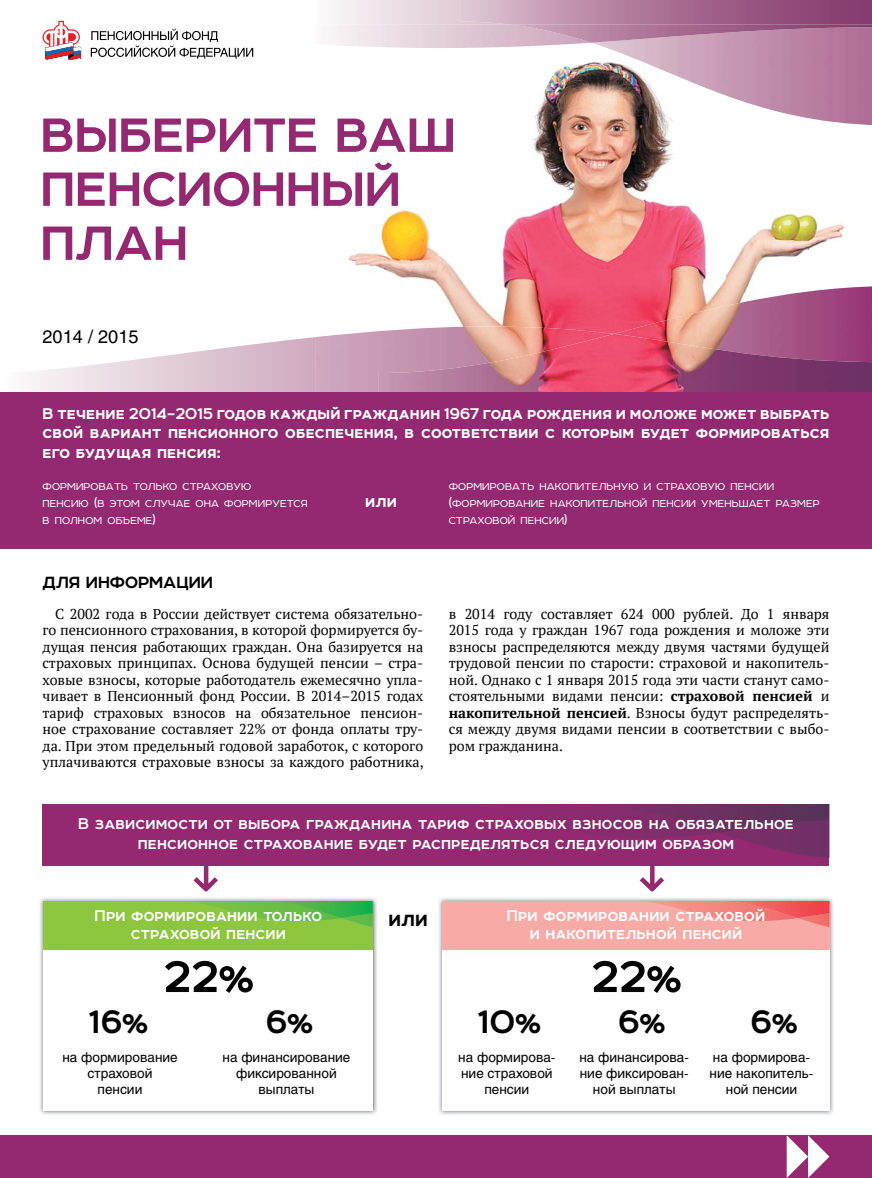
<style>
.page{position:relative;width:872px;height:1178px;background:#fff}
.page>*{position:absolute;margin:0;border:0;box-sizing:border-box;transform-origin:0 0}
.t1{font:900 55.5px/54px "Room";color:#942972}
.t2{font:900 51px "Room";color:#000}
.t3{font:900 37.5px "Room";color:#000}
.t4{font:900 22.5px "Room";color:#000}
.t5{font:900 18.75px "Room";color:#000}
.t6{font:700 18px/18px "Room";letter-spacing:.01em;color:#fff;text-align:center}
.t7{font:900 18px/19.5px "Room";letter-spacing:.01em;color:#fff;text-align:justify}
.t8{font:18px "Helios";color:#000}
.t9{font:14.25px/16.5px "PT Serif";color:#000;text-align:justify}
.t10{font:13.5px/16.2px "Helios";color:#000;text-align:center}
.t11{font:11.55px/16.5px "Room";letter-spacing:.015em;color:#fff}
.s1{font-size:16.5px}
.s2{font-weight:700}
</style>
<div class="page">
<svg style="left:29px;top:337px;width:286px;height:55px"></svg>
<img style="left:511px;top:0;width:361px;height:25px">
<img style="left:337px;top:62px;width:286px;height:224px">
<img style="left:623px;top:125px;width:103px;height:161px">
<img style="left:726px;top:213px;width:119px;height:73px">
<img style="left:315px;top:331px;width:63px;height:61px">
<img style="left:378px;top:286px;width:494px;height:48px">
<img style="left:378px;top:334px;width:494px;height:58px">
<img style="left:591px;top:43px;width:281px;height:82px">
<img style="left:511px;top:25px;width:361px;height:18px">
<img style="left:453px;top:119px;width:3px;height:33px">
<img style="left:315px;top:119px;width:138px;height:33px">
<img style="left:398px;top:162px;width:2px;height:44px">
<img style="left:315px;top:162px;width:83px;height:44px">
<div style="left:0;top:392px;width:872px;height:157px;background:#942972"></div>
<div style="left:43px;top:804px;width:786px;height:61px;background:#942972"></div>
<svg style="left:579px;top:805px;width:250px;height:53px"></svg>
<img style="left:588px;top:804px;width:241px;height:29px">
<hr style="left:204px;top:865px;width:4px;height:24px;background:#942972">
<svg style="left:650px;top:865px;width:4px;height:7px"></svg>
<img style="left:40px;top:898px;width:337px;height:217px">
<div style="left:44px;top:901px;width:329px;height:210px;background:#fff"></div>
<div style="left:44px;top:901px;width:329px;height:48px;background:#8dc63f"></div>
<svg style="left:181px;top:872px;width:192px;height:55px"></svg>
<img style="left:264px;top:901px;width:109px;height:17px">
<img style="left:439px;top:898px;width:394px;height:217px">
<div style="left:442px;top:901px;width:387px;height:210px;background:#fff"></div>
<div style="left:442px;top:901px;width:387px;height:48px;background:#f8aba6"></div>
<svg style="left:635px;top:872px;width:194px;height:55px"></svg>
<img style="left:720px;top:901px;width:109px;height:17px">
<div style="left:0;top:1135px;width:872px;height:43px;background:#942972"></div>
<svg style="left:786px;top:1135px;width:43px;height:43px"></svg>
<svg style="left:42px;top:0;width:469px;height:60px"></svg>
<h1 class="t1" style="left:40px;top:106px;width:417px">ВЫБЕРИТЕ ВАШ<br>ПЕНСИОННЫЙ<br>ПЛАН</h1>
<p class="t8" style="left:43px;top:330px;width:98px">2014 / 2015</p>
<p class="t7" style="left:43px;top:403px;width:788px">В течение 2014–2015 годов каждый гражданин 1967 года рождения и моложе может выбрать свой вариант пенсионного обеспечения, в соответствии с которым будет формироваться его будущая пенсия:</p>
<p class="t11" style="left:43px;top:478px;width:266px">ФОРМИРОВАТЬ ТОЛЬКО СТРАХОВУЮ<br>ПЕНСИЮ <span class="s1">(</span>В ЭТОМ СЛУЧАЕ ОНА ФОРМИРУЕТСЯ<br>В ПОЛНОМ ОБЪЕМЕ<span class="s1">)</span></p>
<p class="t11" style="left:449px;top:478px;width:372px">ФОРМИРОВАТЬ НАКОПИТЕЛЬНУЮ И СТРАХОВУЮ ПЕНСИИ <span class="s1">(</span>ФОРМИРОВАНИЕ НАКОПИТЕЛЬНОЙ ПЕНСИИ УМЕНЬШАЕТ РАЗМЕР<br>СТРАХОВОЙ ПЕНСИИ<span class="s1">)</span></p>
<p class="t7" style="left:365px;top:491px;width:33px">или</p>
<h3 class="t5" style="left:43px;top:571px;width:172px">ДЛЯ ИНФОРМАЦИИ</h3>
<p class="t9" style="left:43px;top:605px;width:383px;text-indent:13px">С 2002 года в России действует система обязательно&shy;го пенсионного страхования, в которой формируется бу&shy;дущая пенсия работающих граждан. Она базируется на страховых принципах. Основа будущей пенсии – стра&shy;ховые взносы, которые работодатель ежемесячно упла&shy;чивает в Пенсионный фонд России. В 2014–2015 годах тариф страховых взносов на обязательное пенсион&shy;ное страхование составляет 22% от фонда оплаты тру&shy;да. При этом предельный годовой заработок, с которого уплачиваются страховые взносы за каждого работника,</p>
<p class="t9" style="left:449px;top:605px;width:382px">в 2014 году составляет 624 000 рублей. До 1 января 2015 года у граждан 1967 года рождения и моложе эти взносы распределяются между двумя частями будущей трудовой пенсии по старости: страховой и накопитель&shy;ной. Однако с 1 января 2015 года эти части станут само&shy;стоятельными видами пенсии: <span class="s2">страховой пенсией</span> и <span class="s2">накопительной пенсией</span>. Взносы будут распределять&shy;ся между двумя видами пенсии в соответствии с выбо&shy;ром гражданина.</p>
<p class="t6" style="left:78px;top:813px;width:717px;line-height:19.5px">В зависимости от выбора гражданина тариф страховых взносов на обязательное пенсионное страхование будет распределяться следующим образом</p>
<p class="t6" style="left:507px;top:905px;width:260px">При формировании страховой и накопительной пенсий</p>
<p class="t6" style="left:95px;top:906px;width:229px">При формировании только страховой пенсии</p>
<h2 class="t2" style="left:163px;top:944px;width:92px">22%</h2>
<h2 class="t2" style="left:591px;top:944px;width:92px">22%</h2>
<h3 class="t4" style="left:388px;top:905px;width:41px">или</h3>
<h3 class="t3" style="left:89px;top:998px;width:61px">16%</h3>
<h3 class="t3" style="left:266px;top:998px;width:48px">6%</h3>
<h3 class="t3" style="left:478px;top:998px;width:65px">10%</h3>
<h3 class="t3" style="left:618px;top:998px;width:48px">6%</h3>
<h3 class="t3" style="left:751px;top:998px;width:48px">6%</h3>
<p class="t10" style="left:62px;top:1050px;width:117px">на формирование страховой<br>пенсии</p>
<p class="t10" style="left:222px;top:1050px;width:129px">на финансирование фиксированной выплаты</p>
<p class="t10" style="left:458px;top:1050px;width:99px">на формирова&shy;ние страховой пенсии</p>
<p class="t10" style="left:579px;top:1050px;width:111px">на финансирова&shy;ние фиксирован&shy;ной выплаты</p>
<p class="t10" style="left:709px;top:1050px;width:105px">на формирова&shy;ние накопитель&shy;ной пенсии</p>
</div>
